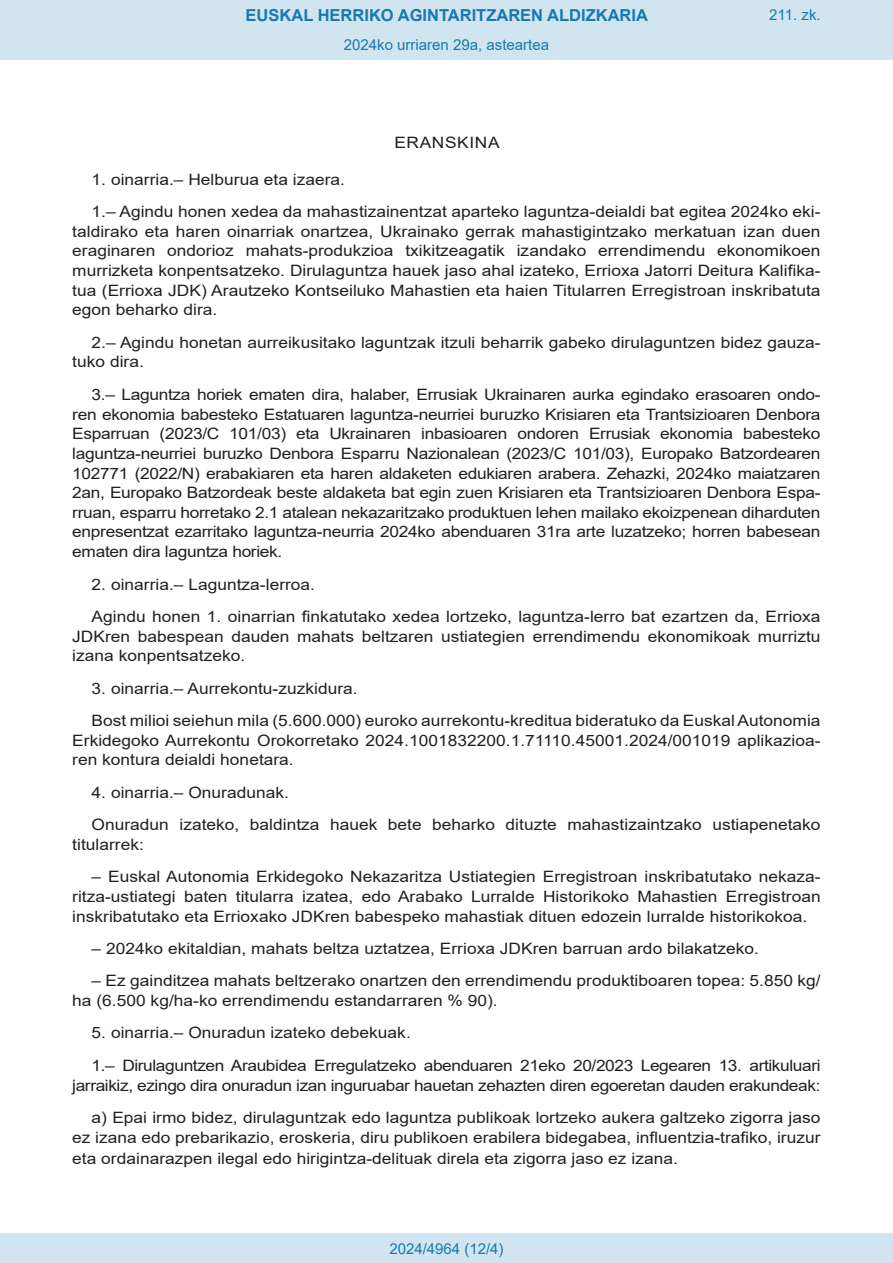
<style>
.page{position:relative;width:893px;height:1263px;background:#fff}
.page>*{position:absolute;margin:0;border:0;box-sizing:border-box;transform-origin:0 0}
.t1{font:700 16.5px "Arial";color:#1879ad}
.BOPVDetalle{font:15.6px/19.6px "Arial";color:#231f20;text-align:justify;scale:1.11 1}
.BOPVDetalle-2{font:15.6px/19.6px "Arial";letter-spacing:-.025em;color:#231f20;text-align:right;scale:1.11 1}
.BOPVClave{font:15.6px "Arial";letter-spacing:.035em;color:#231f20;scale:1.11 1}
.Paginacion_Centro{font:15px "Arial";color:#1879ad}
</style>
<div class="page">
<div style="left:0;top:0;width:893px;height:60px;background:#d0e5f0"></div>
<div style="left:0;top:1233px;width:893px;height:30px;background:#d0e5f0"></div>
<p class="t1" style="left:246px;top:3px;width:404px">EUSKAL HERRIKO AGINTARITZAREN ALDIZKARIA</p>
<p class="Paginacion_Centro" style="left:344px;top:35px;width:207px">2024ko urriaren 29a, asteartea</p>
<p class="BOPVClave" style="left:394px;top:132px;width:96px">ERANSKINA</p>
<p class="Paginacion_Centro" style="left:769px;top:5px;width:53px">211. zk.</p>
<p class="BOPVDetalle" style="left:92px;top:169px;width:230px">1. oinarria.– Helburua eta izaera.</p>
<p class="BOPVDetalle" style="left:72px;top:202px;width:676px;text-indent:19px">1.– Agindu honen xedea da mahastizainentzat aparteko laguntza-deialdi bat egitea 2024ko eki&shy;taldirako eta haren oinarriak onartzea, Ukrainako gerrak mahastigintzako merkatuan izan duen eraginaren ondorioz mahats-produkzioa txikitzeagatik izandako errendimendu ekonomikoen murrizketa konpentsatzeko. Dirulaguntza hauek jaso ahal izateko, Errioxa Jatorri Deitura Kalifika&shy;tua (Errioxa JDK) Arautzeko Kontseiluko Mahastien eta haien Titularren Erregistroan inskribatuta egon beharko dira.</p>
<p class="BOPVDetalle" style="left:72px;top:332px;width:676px;text-indent:19px">2.– Agindu honetan aurreikusitako laguntzak itzuli beharrik gabeko dirulaguntzen bidez gauza&shy;tuko dira.</p>
<p class="BOPVDetalle" style="left:72px;top:384px;width:676px;text-indent:19px">3.– Laguntza horiek ematen dira, halaber, Errusiak Ukrainaren aurka egindako erasoaren ondo&shy;ren ekonomia babesteko Estatuaren laguntza-neurriei buruzko Krisiaren eta Trantsizioaren Denbora Esparruan (2023/C 101/03) eta Ukrainaren inbasioaren ondoren Errusiak ekonomia babesteko laguntza-neurriei buruzko Denbora Esparru Nazionalean (2023/C 101/03), Europako Batzordearen 102771 (2022/N) erabakiaren eta haren aldaketen edukiaren arabera. Zehazki, 2024ko maiatzaren 2an, Europako Batzordeak beste aldaketa bat egin zuen Krisiaren eta Trantsizioaren Denbora Espa&shy;rruan, esparru horretako 2.1 atalean nekazaritzako produktuen lehen mailako ekoizpenean diharduten enpresentzat ezarritako laguntza-neurria 2024ko abenduaren 31ra arte luzatzeko; horren babesean ematen dira laguntza horiek.</p>
<p class="BOPVDetalle" style="left:92px;top:574px;width:203px">2. oinarria.– Laguntza-lerroa.</p>
<p class="BOPVDetalle" style="left:72px;top:606px;width:676px;text-indent:19px">Agindu honen 1. oinarrian finkatutako xedea lortzeko, laguntza-lerro bat ezartzen da, Errioxa JDKren babespean dauden mahats beltzaren ustiategien errendimendu ekonomikoak murriztu izana konpentsatzeko.</p>
<p class="BOPVDetalle" style="left:92px;top:678px;width:241px">3. oinarria.– Aurrekontu-zuzkidura.</p>
<p class="BOPVDetalle" style="left:72px;top:711px;width:676px;text-indent:19px">Bost milioi seiehun mila (5.600.000) euroko aurrekontu-kreditua bideratuko da Euskal Autonomia Erkidegoko Aurrekontu Orokorretako 2024.1001832200.1.71110.45001.2024/001019 aplikazioa&shy;ren kontura deialdi honetara.</p>
<p class="BOPVDetalle" style="left:92px;top:782px;width:179px">4. oinarria.– Onuradunak.</p>
<p class="BOPVDetalle" style="left:72px;top:815px;width:676px;text-indent:19px">Onuradun izateko, baldintza hauek bete beharko dituzte mahastizaintzako ustiapenetako titularrek:</p>
<p class="BOPVDetalle" style="left:72px;top:867px;width:676px;text-indent:19px">– Euskal Autonomia Erkidegoko Nekazaritza Ustiategien Erregistroan inskribatutako nekaza&shy;ritza-ustiategi baten titularra izatea, edo Arabako Lurralde Historikoko Mahastien Erregistroan inskribatutako eta Errioxako JDKren babespeko mahastiak dituen edozein lurralde historikokoa.</p>
<p class="BOPVDetalle" style="left:92px;top:938px;width:603px">– 2024ko ekitaldian, mahats beltza uztatzea, Errioxa JDKren barruan ardo bilakatzeko.</p>
<p class="BOPVDetalle" style="left:72px;top:971px;width:676px;text-indent:19px">– Ez gainditzea mahats beltzerako onartzen den errendimendu produktiboaren topea: 5.850 kg/ ha (6.500 kg/ha-ko errendimendu estandarraren % 90).</p>
<p class="BOPVDetalle" style="left:92px;top:1023px;width:289px">5. oinarria.– Onuradun izateko debekuak.</p>
<p class="BOPVDetalle-2" style="left:72px;top:1055px;width:676px">1.– Dirulaguntzen Araubidea Erregulatzeko abenduaren 21eko 20/2023 Legearen 13. artikuluari jarraikiz, ezingo dira onuradun izan inguruabar hauetan zehazten diren egoeretan dauden erakundeak:</p>
<p class="BOPVDetalle" style="left:72px;top:1107px;width:676px;line-height:20.2px;text-indent:19px">a) Epai irmo bidez, dirulaguntzak edo laguntza publikoak lortzeko aukera galtzeko zigorra jaso ez izana edo prebarikazio, eroskeria, diru publikoen erabilera bidegabea, influentzia-trafiko, iruzur eta ordainarazpen ilegal edo hirigintza-delituak direla eta zigorra jaso ez izana.</p>
<p class="Paginacion_Centro" style="left:389px;top:1238px;width:116px">2024/4964 (12/4)</p>
</div>
